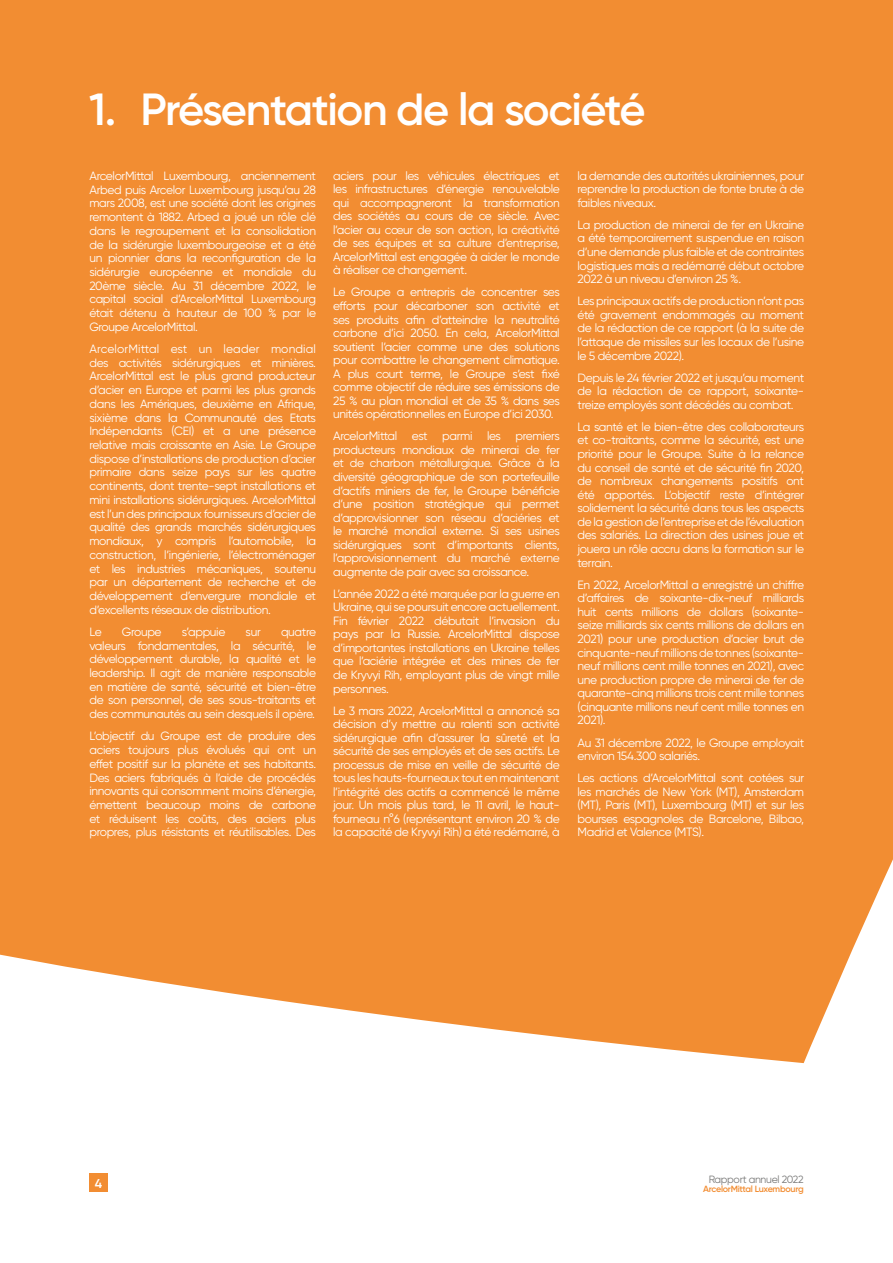
<style>
.page{position:relative;width:893px;height:1263px;background:#fff}
.page>*{position:absolute;margin:0;border:0;box-sizing:border-box;transform-origin:0 0}
.t1{font:600 45px "Gilroy";letter-spacing:-.035em;color:#fff}
.t2{font:600 12.75px "Gilroy";color:#fff}
.t3{font:12px/13.5px "Gilroy";letter-spacing:-.03em;color:#fff;text-align:justify}
.t4{font:10.5px "Gilroy";letter-spacing:-.03em;color:#787877}
.t5{font:600 9px "Gilroy";letter-spacing:-.03em;color:#f28d32}
</style>
<div class="page">
<div style="left:0;top:0;width:893px;height:1063px;background:#f28d32"></div>
<div style="left:89px;top:1174px;width:19px;height:18px;background:#f28d32"></div>
<h1 class="t1" style="left:89px;top:82px;width:558px">1. Présentation de la société</h1>
<p class="t3" style="left:89px;top:169px;width:228px">ArcelorMittal Luxembourg, anciennement Arbed puis Arcelor Luxembourg jusqu’au 28 mars 2008, est une société dont les origines remontent à 1882. Arbed a joué un rôle clé dans le regroupement et la consolidation de la sidérurgie luxembourgeoise et a été un pionnier dans la reconfiguration de la sidérurgie européenne et mondiale du 20ème siècle. Au 31 décembre 2022, le capital social d’ArcelorMittal Luxembourg était détenu à hauteur de 100 % par le Groupe ArcelorMittal.</p>
<p class="t3" style="left:89px;top:342px;width:228px">ArcelorMittal est un leader mondial des activités sidérurgiques et minières.<br>ArcelorMittal est le plus grand producteur d’acier en Europe et parmi les plus grands dans les Amériques, deuxième en Afrique, sixième dans la Communauté des Etats Indépendants (CEI) et a une présence relative mais croissante en Asie. Le Groupe dispose d’installations de production d’acier primaire dans seize pays sur les quatre continents, dont trente-sept installations et mini installations sidérurgiques. ArcelorMittal est l’un des principaux fournisseurs d’acier de qualité des grands marchés sidérurgiques mondiaux, y compris l’automobile, la construction, l’ingénierie, l’électroménager et les industries mécaniques, soutenu par un département de recherche et de développement d’envergure mondiale et d’excellents réseaux de distribution.</p>
<p class="t3" style="left:89px;top:625px;width:14px">Le</p>
<p class="t3" style="left:122px;top:625px;width:41px">Groupe</p>
<p class="t3" style="left:182px;top:625px;width:45px">s’appuie</p>
<p class="t3" style="left:246px;top:625px;width:17px">sur</p>
<p class="t3" style="left:89px;top:625px;width:228px;text-indent:192px">quatre valeurs fondamentales, la sécurité, le développement durable, la qualité et le leadership. Il agit de manière responsable en matière de santé, sécurité et bien-être de son personnel, de ses sous-traitants et des communautés au sein desquels il opère.</p>
<p class="t3" style="left:89px;top:729px;width:228px">L’objectif du Groupe est de produire des aciers toujours plus évolués qui ont un effet positif sur la planète et ses habitants.<br>Des aciers fabriqués à l’aide de procédés innovants qui consomment moins d’énergie, émettent beaucoup moins de carbone et réduisent les coûts, des aciers plus propres, plus résistants et réutilisables. Des</p>
<p class="t3" style="left:333px;top:169px;width:228px">aciers pour les véhicules électriques et les infrastructures d’énergie renouvelable qui accompagneront la transformation des sociétés au cours de ce siècle. Avec l’acier au cœur de son action, la créativité de ses équipes et sa culture d’entreprise, ArcelorMittal est engagée à aider le monde à réaliser ce changement.</p>
<p class="t3" style="left:333px;top:285px;width:228px">Le Groupe a entrepris de concentrer ses efforts pour décarboner son activité et ses produits afin d’atteindre la neutralité carbone d’ici 2050. En cela, ArcelorMittal soutient l’acier comme une des solutions pour combattre le changement climatique.<br>A plus court terme, le Groupe s’est fixé comme objectif de réduire ses émissions de 25 % au plan mondial et de 35 % dans ses unités opérationnelles en Europe d’ici 2030.</p>
<p class="t3" style="left:333px;top:429px;width:228px">ArcelorMittal est parmi les premiers producteurs mondiaux de minerai de fer et de charbon métallurgique. Grâce à la diversité géographique de son portefeuille d’actifs miniers de fer, le Groupe bénéficie d’une position stratégique qui permet d’approvisionner son réseau d’aciéries et le marché mondial externe. Si ses usines sidérurgiques sont d’importants clients, l’approvisionnement du marché externe augmente de pair avec sa croissance.</p>
<p class="t3" style="left:333px;top:587px;width:228px">L’année 2022 a été marquée par la guerre en Ukraine, qui se poursuit encore actuellement.<br>Fin février 2022 débutait l’invasion du pays par la Russie. ArcelorMittal dispose d’importantes installations en Ukraine telles que l’aciérie intégrée et des mines de fer de Kryvyi Rih, employant plus de vingt mille personnes.</p>
<p class="t3" style="left:333px;top:703px;width:228px">Le 3 mars 2022, ArcelorMittal a annoncé sa décision d’y mettre au ralenti son activité sidérurgique afin d’assurer la sûreté et la sécurité de ses employés et de ses actifs. Le processus de mise en veille de sécurité de tous les hauts-fourneaux tout en maintenant l’intégrité des actifs a commencé le même jour. Un mois plus tard, le 11 avril, le haut&shy;fourneau n°6 (représentant environ 20 % de la capacité de Kryvyi Rih) a été redémarré, à</p>
<p class="t3" style="left:577px;top:169px;width:228px">la demande des autorités ukrainiennes, pour reprendre la production de fonte brute à de faibles niveaux.</p>
<p class="t3" style="left:577px;top:218px;width:228px">La production de minerai de fer en Ukraine a été temporairement suspendue en raison d’une demande plus faible et de contraintes logistiques mais a redémarré début octobre 2022 à un niveau d’environ 25 %.</p>
<p class="t3" style="left:577px;top:294px;width:228px">Les principaux actifs de production n’ont pas été gravement endommagés au moment de la rédaction de ce rapport (à la suite de l’attaque de missiles sur les locaux de l’usine le 5 décembre 2022).</p>
<p class="t3" style="left:577px;top:371px;width:228px">Depuis le 24 février 2022 et jusqu’au moment de la rédaction de ce rapport, soixante&shy;treize employés sont décédés au combat.</p>
<p class="t3" style="left:577px;top:420px;width:228px">La santé et le bien-être des collaborateurs et co-traitants, comme la sécurité, est une priorité pour le Groupe. Suite à la relance du conseil de santé et de sécurité fin 2020, de nombreux changements positifs ont été apportés. L’objectif reste d’intégrer solidement la sécurité dans tous les aspects de la gestion de l’entreprise et de l’évaluation des salariés. La direction des usines joue et jouera un rôle accru dans la formation sur le terrain.</p>
<p class="t3" style="left:577px;top:578px;width:228px">En 2022, ArcelorMittal a enregistré un chiffre d’affaires de soixante-dix-neuf milliards huit cents millions de dollars (soixante&shy;seize milliards six cents millions de dollars en 2021) pour une production d’acier brut de cinquante-neuf millions de tonnes (soixante&shy;neuf millions cent mille tonnes en 2021), avec une production propre de minerai de fer de quarante-cinq millions trois cent mille tonnes (cinquante millions neuf cent mille tonnes en 2021).</p>
<p class="t3" style="left:577px;top:735px;width:228px">Au 31 décembre 2022, le Groupe employait environ 154.300 salariés.</p>
<p class="t3" style="left:577px;top:771px;width:228px">Les actions d’ArcelorMittal sont cotées sur les marchés de New York (MT), Amsterdam (MT), Paris (MT), Luxembourg (MT) et sur les bourses espagnoles de Barcelone, Bilbao, Madrid et Valence (MTS).</p>
<p class="t2" style="left:95px;top:1176px;width:9px">4</p>
<p class="t4" style="left:709px;top:1173px;width:96px">Rapport annuel 2022</p>
<p class="t5" style="left:703px;top:1183px;width:102px">ArcelorMittal Luxembourg</p>
</div>
